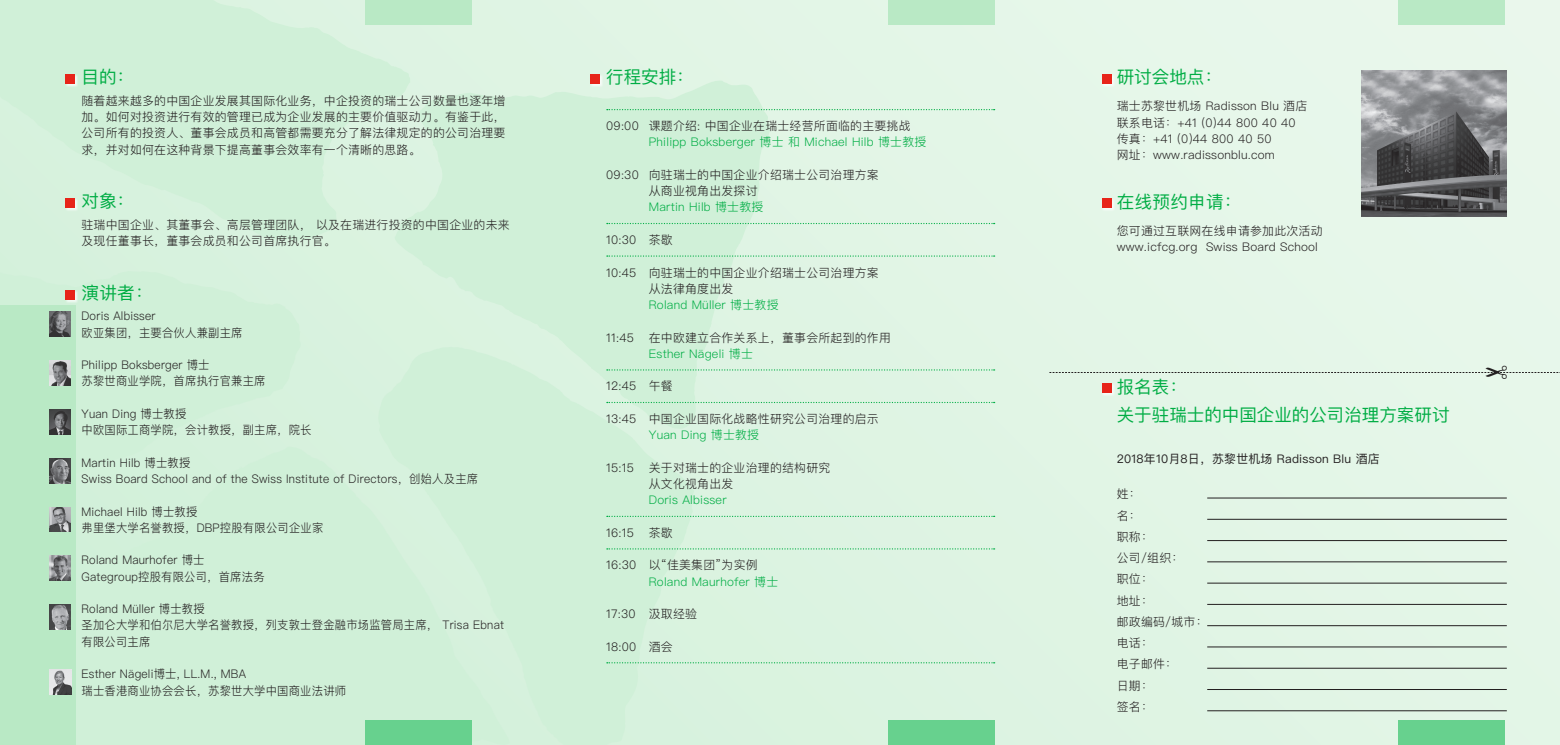
<style>
.page{position:relative;width:1560px;height:745px;background:#fff}
.page>*{position:absolute;margin:0;border:0;box-sizing:border-box;transform-origin:0 0}
.t1{font:17.5px/28.1px "Ping Fang SC";color:#00ad44}
.t2{font:300 11.88px/16.2px "Ping Fang SC";letter-spacing:.02em;color:#231f20}
.t3{font:300 11.88px/16.2px "Ping Fang SC";letter-spacing:.02em;color:#231f20;scale:.95 1}
.t4{font:300 11.88px "Ping Fang SC";letter-spacing:.02em;color:#00ad44}
.t5{font:11.88px "Ping Fang SC";letter-spacing:.02em;color:#231f20}
</style>
<div class="page">
<div style="left:0;top:0;width:1559px;height:744px;background:#e3f5e6"></div>
<svg style="left:397px;top:81px;width:373px;height:336px;fill:#d0f0d8"></svg>
<div style="left:0;top:260px;width:304px;height:186px;background:#d0f0d8"></div>
<svg style="left:376px;top:346px;width:318px;height:398px;fill:#d0f0d8"></svg>
<div style="left:75px;top:446px;width:435px;height:298px;background:#d0f0d8"></div>
<svg style="left:0;top:0;width:411px;height:242px;fill:#d0f0d8"></svg>
<div style="left:1101px;top:383px;width:14px;height:13px;background:#fff;opacity:.75"></div>
<div style="left:1101px;top:383px;width:10px;height:10px;background:#e72419"></div>
<div style="left:1101px;top:198px;width:14px;height:14px;background:#fff;opacity:.75"></div>
<div style="left:1101px;top:198px;width:10px;height:10px;background:#e72419"></div>
<div style="left:1101px;top:74px;width:14px;height:14px;background:#fff;opacity:.75"></div>
<div style="left:1101px;top:74px;width:10px;height:10px;background:#e72419"></div>
<div style="left:65px;top:74px;width:14px;height:14px;background:#fff;opacity:.75"></div>
<div style="left:65px;top:74px;width:10px;height:10px;background:#e72419"></div>
<div style="left:65px;top:198px;width:14px;height:13px;background:#ecf8ef"></div>
<div style="left:65px;top:198px;width:10px;height:10px;background:#e72419"></div>
<div style="left:65px;top:289px;width:14px;height:14px;background:#fff;opacity:.75"></div>
<div style="left:65px;top:289px;width:10px;height:10px;background:#e72419"></div>
<div style="left:590px;top:74px;width:13px;height:14px;background:#f0faf2"></div>
<div style="left:590px;top:74px;width:10px;height:10px;background:#e72419"></div>
<div style="left:0;top:305px;width:75px;height:439px;background:#b9e9c5"></div>
<svg style="left:607px;top:109px;width:387px;height:1px"></svg>
<svg style="left:607px;top:223px;width:387px;height:1px"></svg>
<svg style="left:607px;top:255px;width:387px;height:1px"></svg>
<svg style="left:607px;top:369px;width:387px;height:1px"></svg>
<svg style="left:607px;top:401px;width:387px;height:2px"></svg>
<svg style="left:607px;top:515px;width:387px;height:1px"></svg>
<svg style="left:607px;top:548px;width:387px;height:1px"></svg>
<svg style="left:607px;top:661px;width:387px;height:2px"></svg>
<img style="left:50px;top:458px;width:21px;height:25px">
<div style="left:365px;top:719px;width:106px;height:25px;background:#67d18e"></div>
<div style="left:887px;top:719px;width:107px;height:25px;background:#67d18e"></div>
<div style="left:1398px;top:719px;width:106px;height:25px;background:#67d18e"></div>
<div style="left:365px;top:0;width:106px;height:25px;background:#b9e9c5"></div>
<div style="left:887px;top:0;width:107px;height:25px;background:#b9e9c5"></div>
<div style="left:1398px;top:0;width:106px;height:25px;background:#b9e9c5"></div>
<hr style="left:1206px;top:625px;width:300px;height:1px;background:#231f20">
<hr style="left:1206px;top:646px;width:300px;height:1px;background:#231f20">
<hr style="left:1206px;top:667px;width:300px;height:1px;background:#231f20">
<hr style="left:1206px;top:688px;width:300px;height:1px;background:#231f20">
<hr style="left:1206px;top:710px;width:300px;height:1px;background:#231f20">
<hr style="left:1206px;top:603px;width:300px;height:1px;background:#231f20">
<hr style="left:1206px;top:582px;width:300px;height:1px;background:#231f20">
<hr style="left:1206px;top:561px;width:300px;height:1px;background:#231f20">
<hr style="left:1206px;top:540px;width:300px;height:1px;background:#231f20">
<hr style="left:1206px;top:518px;width:300px;height:1px;background:#231f20">
<hr style="left:1206px;top:497px;width:300px;height:1px;background:#231f20">
<img style="left:50px;top:311px;width:21px;height:25px">
<img style="left:50px;top:507px;width:21px;height:24px">
<img style="left:50px;top:360px;width:21px;height:25px">
<img style="left:50px;top:555px;width:21px;height:25px">
<img style="left:50px;top:409px;width:21px;height:25px">
<img style="left:1361px;top:71px;width:145px;height:145px">
<img style="left:50px;top:604px;width:21px;height:25px">
<img style="left:50px;top:669px;width:21px;height:25px">
<svg style="left:1049px;top:372px;width:510px;height:1px"></svg>
<h1 class="t1" style="left:81px;top:63px;width:54px">目的：</h1>
<p class="t2" style="left:81px;top:93px;width:425px;text-align:justify">随着越来越多的中国企业发展其国际化业务，中企投资的瑞士公司数量也逐年增加。如何对投资进行有效的管理已成为企业发展的主要价值驱动力。有鉴于此，公司所有的投资人、董事会成员和高管都需要充分了解法律规定的的公司治理要求，并对如何在这种背景下提高董事会效率有一个清晰的思路。</p>
<h1 class="t1" style="left:81px;top:187px;width:54px">对象：</h1>
<p class="t2" style="left:81px;top:216px;width:429px">驻瑞中国企业、其董事会、高层管理团队， 以及在瑞进行投资的中国企业的未来及现任董事长，董事会成员和公司首席执行官。</p>
<h1 class="t1" style="left:81px;top:278px;width:73px">演讲者：</h1>
<p class="t3" style="left:81px;top:308px;width:171px">Doris Albisser<br>欧亚集团，主要合伙人兼副主席</p>
<p class="t3" style="left:81px;top:356px;width:195px">Philipp Boksberger 博士<br>苏黎世商业学院，首席执行官兼主席</p>
<p class="t3" style="left:81px;top:405px;width:244px">Yuan Ding 博士教授<br>中欧国际工商学院，会计教授，副主席，院长</p>
<p class="t3" style="left:81px;top:454px;width:419px">Martin Hilb 博士教授<br>Swiss Board School and of the Swiss Institute of Directors，创始人及主席</p>
<p class="t3" style="left:81px;top:503px;width:256px">Michael Hilb 博士教授<br>弗里堡大学名誉教授，DBP控股有限公司企业家</p>
<p class="t3" style="left:81px;top:551px;width:194px">Roland Maurhofer 博士<br>Gategroup控股有限公司，首席法务</p>
<p class="t3" style="left:81px;top:600px;width:446px">Roland Müller 博士教授<br>圣加仑大学和伯尔尼大学名誉教授，列支敦士登金融市场监管局主席， Trisa Ebnat有限公司主席</p>
<p class="t3" style="left:81px;top:665px;width:280px">Esther Nägeli博士, LL.M., MBA<br>瑞士香港商业协会会长，苏黎世大学中国商业法讲师</p>
<h1 class="t1" style="left:606px;top:63px;width:89px">行程安排：</h1>
<p class="t2" style="left:606px;top:118px;width:306px">09:00 课题介绍: 中国企业在瑞士经营所面临的主要挑战</p>
<p class="t4" style="left:648px;top:135px;width:279px">Philipp Boksberger 博士 和 Michael Hilb 博士教授</p>
<p class="t2" style="left:648px;top:166px;width:231px;text-indent:-43px">09:30 向驻瑞士的中国企业介绍瑞士公司治理方案从商业视角出发探讨</p>
<p class="t4" style="left:648px;top:200px;width:116px">Martin Hilb 博士教授</p>
<p class="t2" style="left:606px;top:231px;width:68px">10:30 茶歇</p>
<p class="t2" style="left:648px;top:264px;width:231px;text-indent:-43px">10:45 向驻瑞士的中国企业介绍瑞士公司治理方案从法律角度出发</p>
<p class="t4" style="left:648px;top:297px;width:131px">Roland Müller 博士教授</p>
<p class="t2" style="left:606px;top:329px;width:29px">11:45</p>
<p class="t2" style="left:648px;top:329px;width:244px">在中欧建立合作关系上，董事会所起到的作用</p>
<p class="t4" style="left:648px;top:346px;width:106px">Esther Nägeli 博士</p>
<p class="t2" style="left:606px;top:378px;width:68px">12:45 午餐</p>
<p class="t2" style="left:606px;top:410px;width:274px">13:45 中国企业国际化战略性研究公司治理的启示</p>
<p class="t4" style="left:648px;top:427px;width:112px">Yuan Ding 博士教授</p>
<p class="t2" style="left:606px;top:459px;width:29px">15:15</p>
<p class="t2" style="left:648px;top:459px;width:183px">关于对瑞士的企业治理的结构研究从文化视角出发</p>
<p class="t4" style="left:648px;top:492px;width:79px">Doris Albisser</p>
<p class="t2" style="left:606px;top:524px;width:29px">16:15</p>
<p class="t2" style="left:648px;top:524px;width:25px">茶歇</p>
<p class="t2" style="left:606px;top:556px;width:153px">16:30 以“佳美集团”为实例</p>
<p class="t4" style="left:648px;top:573px;width:131px">Roland Maurhofer 博士</p>
<p class="t2" style="left:606px;top:605px;width:92px">17:30 汲取经验</p>
<p class="t2" style="left:606px;top:638px;width:68px">18:00 酒会</p>
<h1 class="t1" style="left:1116px;top:63px;width:106px">研讨会地点：</h1>
<p class="t2" style="left:1116px;top:98px;width:192px">瑞士苏黎世机场 Radisson Blu 酒店联系电话：+41 (0)44 800 40 40传真：+41 (0)44 800 40 50<br>网址：www.radissonblu.com</p>
<h1 class="t1" style="left:1116px;top:188px;width:126px">在线预约申请：</h1>
<p class="t2" style="left:1116px;top:222px;width:207px">您可通过互联网在线申请参加此次活动www.icfcg.org Swiss Board School</p>
<h1 class="t1" style="left:1116px;top:373px;width:334px">报名表：<br>关于驻瑞士的中国企业的公司治理方案研讨</h1>
<p class="t5" style="left:1116px;top:451px;width:264px">2018年10月8日，苏黎世机场 Radisson Blu 酒店</p>
<p class="t2" style="left:1116px;top:483px;width:92px;line-height:21.2px">姓：<br>名：<br>职称：<br>公司/组织：<br>职位：<br>地址：<br>邮政编码/城市：电话：<br>电子邮件：<br>日期：<br>签名：</p>
</div>
